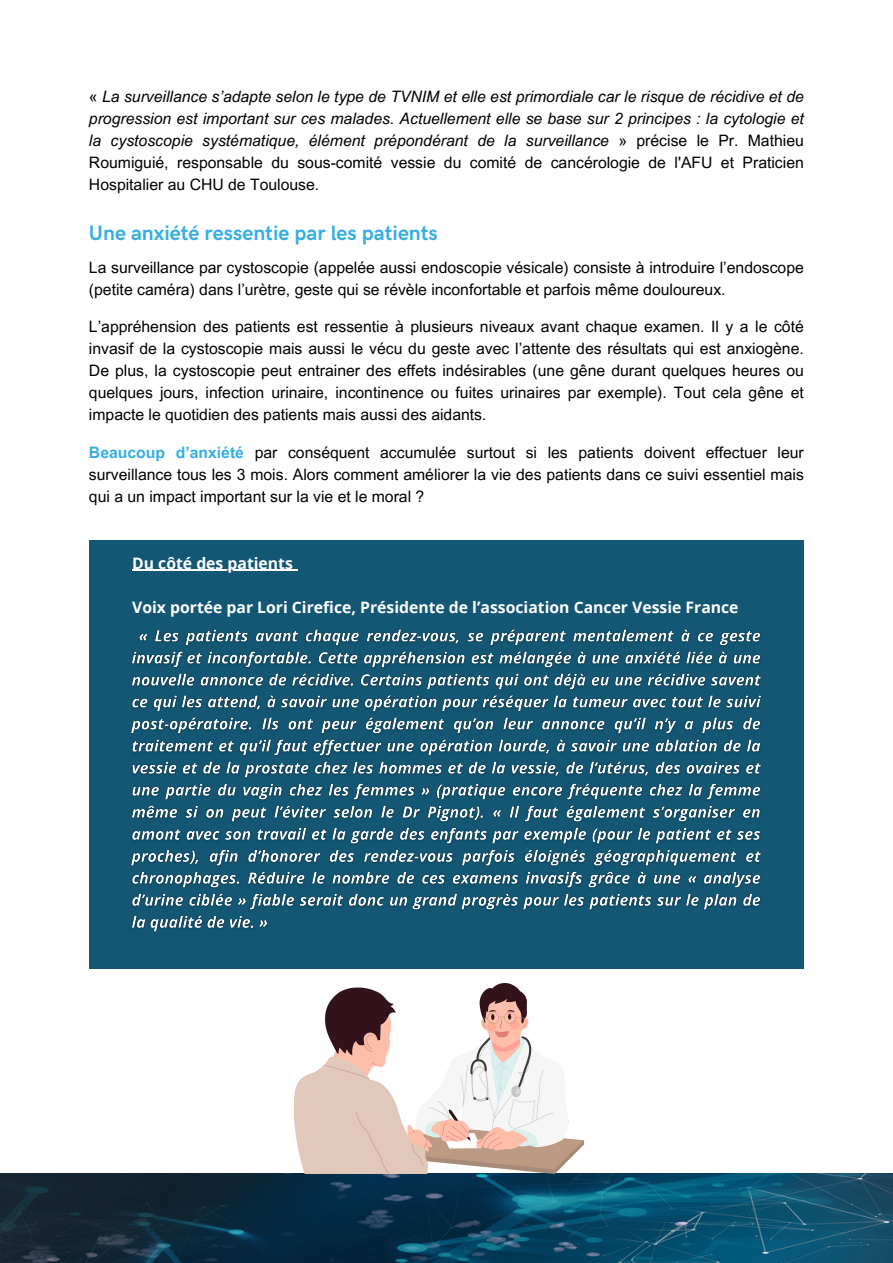
<style>
.page{position:relative;width:893px;height:1263px;background:#fff}
.page>*{position:absolute;margin:0;border:0;box-sizing:border-box;transform-origin:0 0}
.t1{font:700 21px "HK Grotesk";color:#35aee3}
.t2{font:15.75px/21.9px "Arial MT Pro";color:#000;text-align:justify}
.t3{font:italic 15.75px/21.9px "Arial MT Pro";color:#000;text-align:justify}
.t4{font:700 15.75px "Open Sans";color:#fff}
.s1{font-style:normal}
.s2{font-weight:700;color:#35aee3}
</style>
<div class="page">
<img style="left:0;top:1174px;width:893px;height:89px">
<div style="left:89px;top:540px;width:714px;height:428px;background:#135775"></div>
<img style="left:131px;top:629px;width:630px;height:303px">
<img style="left:294px;top:983px;width:290px;height:191px">
<hr style="left:132px;top:570px;width:161px;height:1px;background:#fff">
<p class="t3" style="left:89px;top:87px;width:716px"><span class="s1">«</span> La surveillance s’adapte selon le type de TVNIM et elle est primordiale car le risque de récidive et de progression est important sur ces malades. Actuellement elle se base sur 2 principes : la cytologie et la cystoscopie systématique, élément prépondérant de la surveillance <span class="s1">» précise le Pr. Mathieu Roumiguié, responsable du sous-comité vessie du comité de cancérologie de l'AFU et Praticien Hospitalier au CHU de Toulouse.</span></p>
<h1 class="t1" style="left:89px;top:221px;width:350px">Une anxiété ressentie par les patients</h1>
<p class="t2" style="left:89px;top:258px;width:716px">La surveillance par cystoscopie (appelée aussi endoscopie vésicale) consiste à introduire l’endoscope (petite caméra) dans l’urètre, geste qui se révèle inconfortable et parfois même douloureux.</p>
<p class="t2" style="left:89px;top:318px;width:716px">L’appréhension des patients est ressentie à plusieurs niveaux avant chaque examen. Il y a le côté invasif de la cystoscopie mais aussi le vécu du geste avec l’attente des résultats qui est anxiogène.<br>De plus, la cystoscopie peut entrainer des effets indésirables (une gêne durant quelques heures ou quelques jours, infection urinaire, incontinence ou fuites urinaires par exemple). Tout cela gêne et impacte le quotidien des patients mais aussi des aidants.</p>
<p class="t2" style="left:89px;top:443px;width:716px"><span class="s2">Beaucoup d’anxiété</span> par conséquent accumulée surtout si les patients doivent effectuer leur surveillance tous les 3 mois. Alors comment améliorer la vie des patients dans ce suivi essentiel mais qui a un impact important sur la vie et le moral ?</p>
<p class="t4" style="left:132px;top:552px;width:162px">Du côté des patients</p>
<p class="t4" style="left:132px;top:596px;width:608px">Voix portée par Lori Cirefice, Présidente de l’association Cancer Vessie France</p>
</div>
